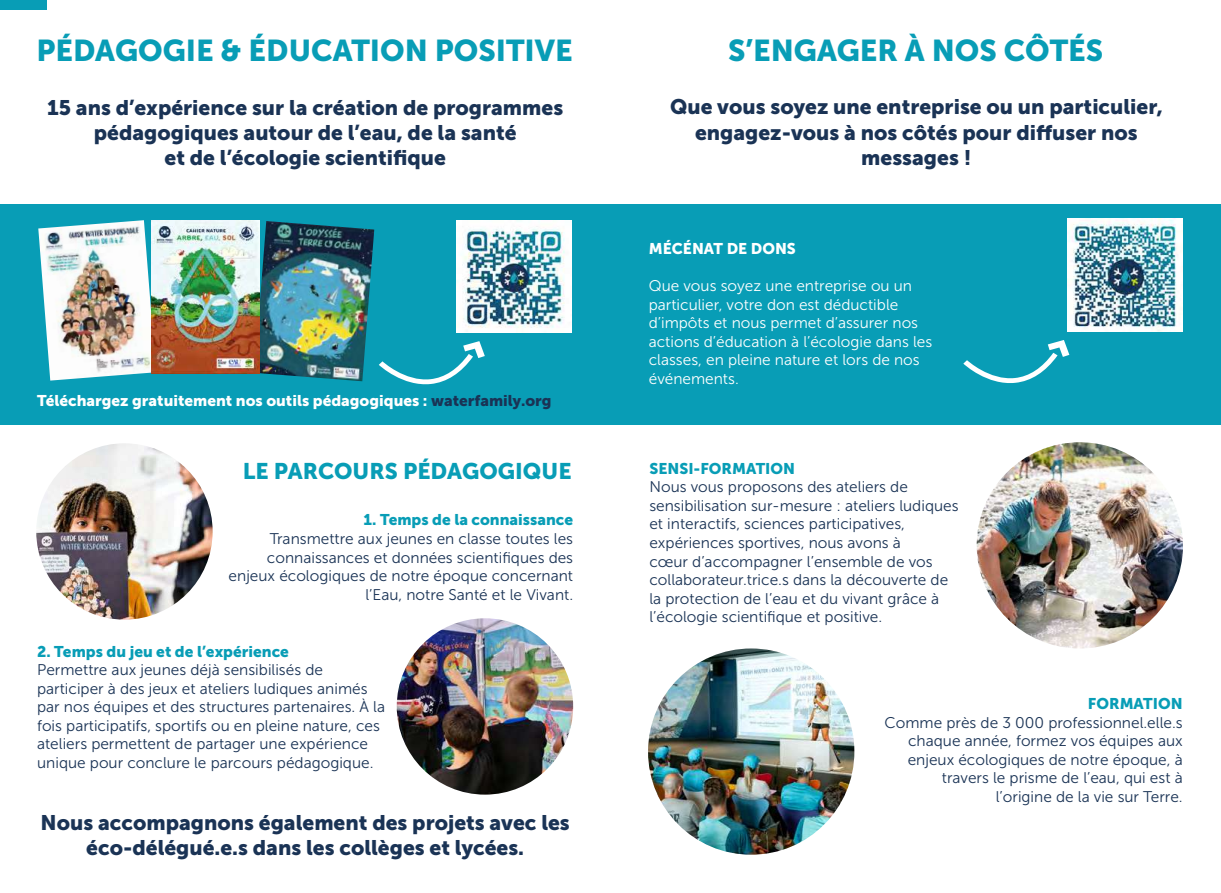
<style>
.page{position:relative;width:1221px;height:893px;background:#fff}
.page>*{position:absolute;margin:0;border:0;box-sizing:border-box;transform-origin:0 0}
.t1{font:30px "Museo Sans 900";color:#089db6}
.t2{font:22.5px "Museo Sans 900";color:#089db6}
.t3{font:21px/25.2px "Museo Sans 900";color:#1a3355;text-align:center}
.t4{font:15.45px/18.6px "Museo Sans 300";color:#1a3355}
.t5{font:15.45px/18.6px "Museo Sans 300";color:#fff}
.t6{font:15.45px "Museo Sans 900";color:#089db6}
.t7{font:15.45px "Museo Sans 900";color:#fff}
.s1{color:#1a3355}
</style>
<div class="page">
<div style="left:610px;top:204px;width:610px;height:220px;background:#089db6"></div>
<img style="left:976px;top:442px;width:206px;height:206px;border-radius:103px">
<img style="left:648px;top:648px;width:206px;height:207px;border-radius:103px">
<svg style="left:963px;top:340px;width:106px;height:43px"></svg>
<img style="left:1067px;top:219px;width:115px;height:113px">
<div style="left:0;top:204px;width:610px;height:220px;background:#089db6"></div>
<img style="left:36px;top:443px;width:177px;height:177px;border-radius:88px">
<img style="left:397px;top:618px;width:176px;height:177px;border-radius:88px">
<div style="left:0;top:0;width:46px;height:10px;background:#089db6"></div>
<img style="left:259px;top:221px;width:115px;height:160px">
<img style="left:38px;top:220px;width:113px;height:161px">
<img style="left:151px;top:220px;width:108px;height:154px">
<img style="left:456px;top:220px;width:115px;height:113px">
<svg style="left:379px;top:341px;width:106px;height:44px"></svg>
<h1 class="t1" style="left:36px;top:33px;width:538px">PÉDAGOGIE &amp; ÉDUCATION POSITIVE</h1>
<h3 class="t3" style="left:47px;top:95px;width:517px">15 ans d’expérience sur la création de programmes pédagogiques autour de l’eau, de la santé<br>et de l’écologie scientifique</h3>
<p class="t7" style="left:37px;top:391px;width:516px">Téléchargez gratuitement nos outils pédagogiques : <span class="s1">waterfamily.org</span></p>
<h2 class="t2" style="left:243px;top:459px;width:330px">LE PARCOURS PÉDAGOGIQUE</h2>
<p class="t6" style="left:363px;top:511px;width:211px">1. Temps de la connaissance</p>
<p class="t4" style="left:229px;top:529px;width:346px;text-align:right">Transmettre aux jeunes en classe toutes les connaissances et données scientifiques des enjeux écologiques de notre époque concernant l’Eau, notre Santé et le Vivant.</p>
<p class="t6" style="left:37px;top:642px;width:253px">2. Temps du jeu et de l’expérience</p>
<p class="t4" style="left:37px;top:661px;width:349px">Permettre aux jeunes déjà sensibilisés de participer à des jeux et ateliers ludiques animés par nos équipes et des structures partenaires. À la fois participatifs, sportifs ou en pleine nature, ces ateliers permettent de partager une expérience unique pour conclure le parcours pédagogique.</p>
<h3 class="t3" style="left:41px;top:809px;width:530px">Nous accompagnons également des projets avec les éco-délégué.e.s dans les collèges et lycées.</h3>
<h1 class="t1" style="left:728px;top:33px;width:377px">S’ENGAGER À NOS CÔTÉS</h1>
<h3 class="t3" style="left:670px;top:94px;width:494px">Que vous soyez une entreprise ou un particulier, engagez-vous à nos côtés pour diffuser nos messages !</h3>
<p class="t7" style="left:648px;top:240px;width:149px">MÉCÉNAT DE DONS</p>
<p class="t5" style="left:648px;top:277px;width:285px">Que vous soyez une entreprise ou un particulier, votre don est déductible d’impôts et nous permet d’assurer nos actions d’éducation à l’écologie dans les classes, en pleine nature et lors de nos événements.</p>
<p class="t6" style="left:649px;top:460px;width:147px">SENSI-FORMATION</p>
<p class="t4" style="left:649px;top:478px;width:310px">Nous vous proposons des ateliers de sensibilisation sur-mesure : ateliers ludiques et interactifs, sciences participatives, expériences sportives, nous avons à<br>cœur d’accompagner l’ensemble de vos collaborateur.trice.s dans la découverte de la protection de l’eau et du vivant grâce à l’écologie scientifique et positive.</p>
<p class="t6" style="left:1087px;top:695px;width:96px">FORMATION</p>
<p class="t4" style="left:884px;top:713px;width:299px;text-align:right">Comme près de 3 000 professionnel.elle.s chaque année, formez vos équipes aux enjeux écologiques de notre époque, à travers le prisme de l’eau, qui est à l’origine de la vie sur Terre.</p>
</div>
